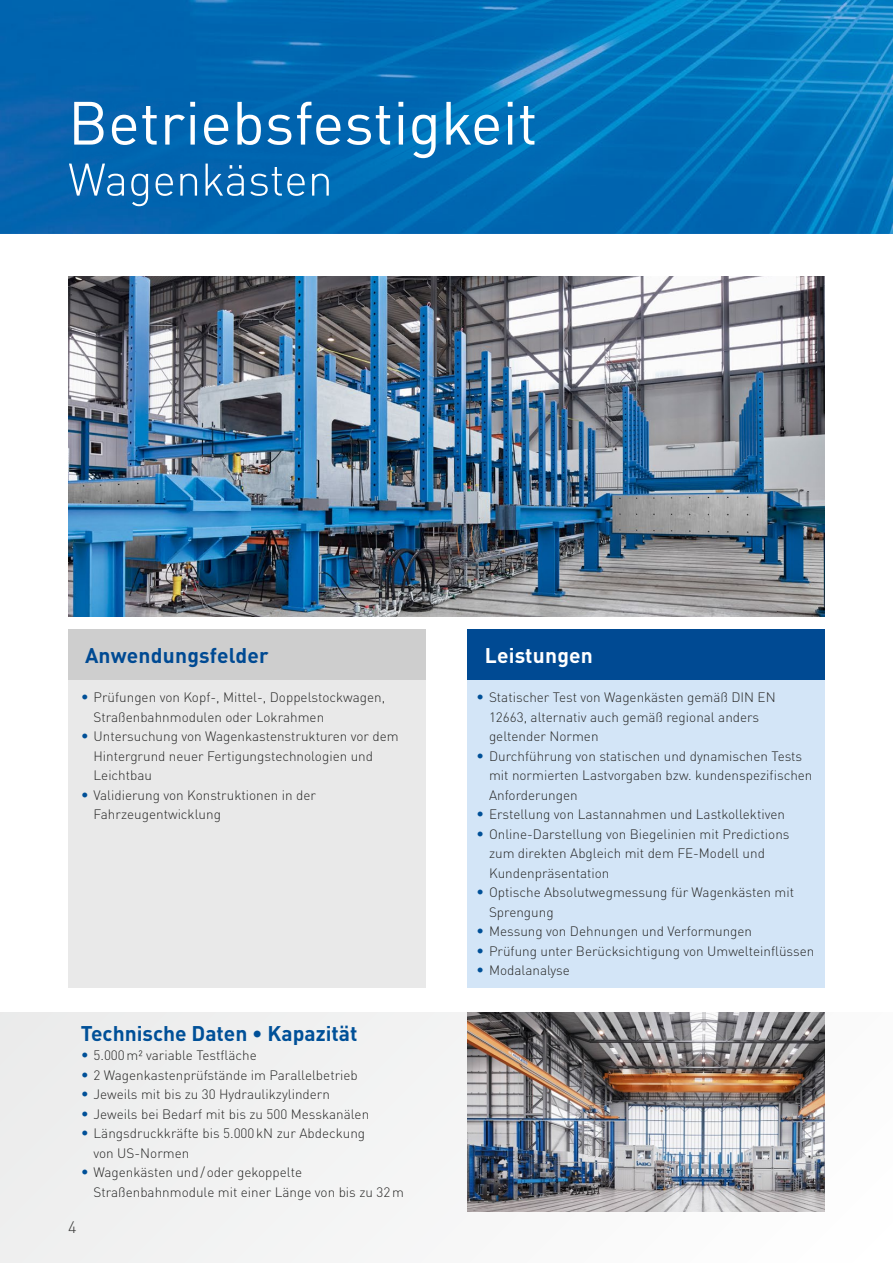
<style>
.page{position:relative;width:893px;height:1263px;background:#fff}
.page>*{position:absolute;margin:0;border:0;box-sizing:border-box;transform-origin:0 0}
.t1{font:700 21px "DINOT";color:#005098}
.t2{font:700 21px "DINOT";letter-spacing:.01em;color:#004a93}
.t3{font:700 21px "DINOT";letter-spacing:.01em;color:#fff}
.t4{font:300 16.5px "DINOT";color:#3b3b3a}
.t5{font:300 13.5px/19.5px "DINOT";color:#282827}
.s1{font-size:15px;color:#005098}
</style>
<div class="page">
<div style="left:0;top:1012px;width:893px;height:251px;background:#f2f2f2"></div>
<img style="left:0;top:0;width:893px;height:234px">
<img style="left:74px;top:102px;width:460px;height:56px">
<img style="left:69px;top:164px;width:260px;height:42px">
<img style="left:68px;top:276px;width:757px;height:341px">
<div style="left:468px;top:629px;width:357px;height:51px;background:#004a93"></div>
<div style="left:68px;top:629px;width:357px;height:51px;background:#cecece"></div>
<div style="left:68px;top:680px;width:357px;height:307px;background:#e9e9e9"></div>
<div style="left:468px;top:680px;width:357px;height:307px;background:#d3e5f7"></div>
<img style="left:468px;top:1012px;width:357px;height:200px">
<h1 class="t2" style="left:85px;top:642px;width:185px">Anwendungsfelder</h1>
<h1 class="t3" style="left:485px;top:642px;width:110px">Leistungen</h1>
<p class="t5" style="left:94px;top:687px;width:293px;text-indent:-13px"><span class="s1">•</span> Prüfungen von Kopf-, Mittel-, Doppelstockwagen,<br>Straßenbahnmodulen oder Lokrahmen</p>
<p class="t5" style="left:94px;top:726px;width:307px;text-indent:-13px"><span class="s1">•</span> Untersuchung von Wagenkastenstrukturen vor dem<br>Hintergrund neuer Fertigungstechnologien und<br>Leichtbau</p>
<p class="t5" style="left:94px;top:785px;width:224px;text-indent:-13px"><span class="s1">•</span> Validierung von Konstruktionen in der<br>Fahrzeugentwicklung</p>
<p class="t5" style="left:489px;top:687px;width:288px;text-indent:-13px"><span class="s1">•</span> Statischer Test von Wagenkästen gemäß DIN EN<br>12663, alternativ auch gemäß regional anders geltender Normen</p>
<p class="t5" style="left:489px;top:746px;width:325px;text-indent:-13px"><span class="s1">•</span> Durchführung von statischen und dynamischen Tests mit normierten Lastvorgaben bzw. kundenspezifischen<br>Anforderungen</p>
<p class="t5" style="left:476px;top:804px;width:310px"><span class="s1">•</span> Erstellung von Lastannahmen und Lastkollektiven</p>
<p class="t5" style="left:489px;top:824px;width:302px;text-indent:-13px"><span class="s1">•</span> Online-Darstellung von Biegelinien mit Predictions zum direkten Abgleich mit dem FE-Modell und<br>Kundenpräsentation</p>
<p class="t5" style="left:489px;top:882px;width:307px;text-indent:-13px"><span class="s1">•</span> Optische Absolutwegmessung für Wagenkästen mit<br>Sprengung</p>
<p class="t5" style="left:476px;top:921px;width:277px"><span class="s1">•</span> Messung von Dehnungen und Verformungen</p>
<p class="t5" style="left:476px;top:941px;width:340px"><span class="s1">•</span> Prüfung unter Berücksichtigung von Umwelteinflüssen</p>
<p class="t5" style="left:476px;top:960px;width:95px"><span class="s1">•</span> Modalanalyse</p>
<h1 class="t1" style="left:81px;top:1019px;width:278px">Technische Daten • Kapazität</h1>
<p class="t5" style="left:81px;top:1046px;width:178px"><span class="s1">•</span> 5.000 m2 variable Testfläche</p>
<p class="t5" style="left:81px;top:1065px;width:279px"><span class="s1">•</span> 2 Wagenkastenprüfstände im Parallelbetrieb</p>
<p class="t5" style="left:81px;top:1085px;width:251px"><span class="s1">•</span> Jeweils mit bis zu 30 Hydraulikzylindern</p>
<p class="t5" style="left:81px;top:1104px;width:290px"><span class="s1">•</span> Jeweils bei Bedarf mit bis zu 500 Messkanälen</p>
<p class="t5" style="left:94px;top:1124px;width:273px;text-indent:-13px"><span class="s1">•</span> Längsdruckkräfte bis 5.000 kN zur Abdeckung von US-Normen</p>
<p class="t5" style="left:94px;top:1163px;width:312px;text-indent:-13px"><span class="s1">•</span> Wagenkästen und / oder gekoppelte<br>Straßenbahnmodule mit einer Länge von bis zu 32 m</p>
<p class="t4" style="left:68px;top:1217px;width:10px">4</p>
</div>
